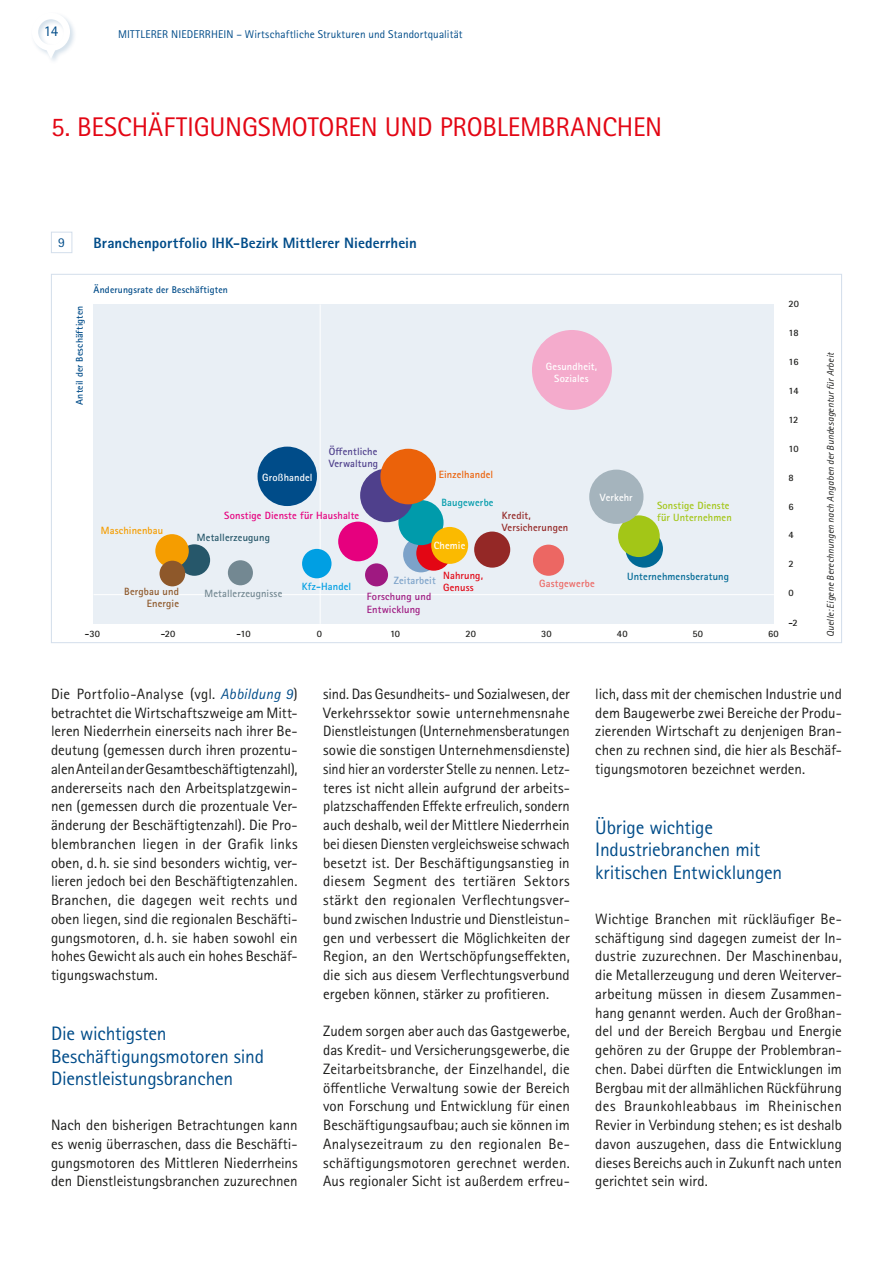
<style>
.page{position:relative;width:893px;height:1263px;background:#fff}
.page>*{position:absolute;margin:0;border:0;box-sizing:border-box;transform-origin:0 0}
.t1{font:27px "Rotis Sans Serif Pro";letter-spacing:-.01em;color:#e30614}
.t2{font:19.5px/22.5px "Rotis Sans Serif Pro";letter-spacing:-.01em;color:#004c89}
.t3{font:15px/18.8px "Rotis Sans Serif Pro";color:#1d1d1b;text-align:justify}
.t4{font:800 15px "Rotis Sans Serif Pro";letter-spacing:.005em;color:#004c89}
.t5{font:15px "Rotis Sans Serif Pro";color:#004c89}
.t6{font:13.5px "Rotis Sans Serif Pro";color:#004c89}
.t7{font:11.25px "Rotis Sans Serif Pro";letter-spacing:.01em;color:#004c89}
.t8{font:700 10.5px/12px "Rotis Sans Serif Pro";letter-spacing:.01em;color:#fff;text-align:center}
.t9{font:700 10.5px/12px "Rotis Sans Serif Pro";letter-spacing:.01em;color:#a3c617}
.t10{font:700 10.5px "Rotis Sans Serif Pro";letter-spacing:.01em;color:#e6007e}
.t11{font:700 10.5px/13.5px "Rotis Sans Serif Pro";letter-spacing:.015em;color:#9f1981}
.t12{font:700 10.5px/12px "Rotis Sans Serif Pro";letter-spacing:.01em;color:#942826}
.t13{font:700 10.5px/12px "Rotis Sans Serif Pro";letter-spacing:.01em;color:#4f408c}
.t14{font:700 10.5px "Rotis Sans Serif Pro";letter-spacing:.015em;color:#006995}
.t15{font:700 10.5px/12px "Rotis Sans Serif Pro";letter-spacing:.01em;color:#8e582a;text-align:right}
.t16{font:700 10.5px "Rotis Sans Serif Pro";letter-spacing:.01em;color:#738892}
.t17{font:700 10.5px "Rotis Sans Serif Pro";letter-spacing:.01em;color:#26576a}
.t18{font:700 10.5px/12px "Rotis Sans Serif Pro";letter-spacing:.01em;color:#e30614}
.t19{font:700 10.5px "Rotis Sans Serif Pro";letter-spacing:.015em;color:#f59d00}
.t20{font:700 10.5px "Rotis Sans Serif Pro";letter-spacing:.01em;color:#eb620a}
.t21{font:700 10.5px "Rotis Sans Serif Pro";letter-spacing:.015em;color:#ec6763}
.t22{font:700 10.5px "Rotis Sans Serif Pro";letter-spacing:.015em;color:#009fe3}
.t23{font:700 10.5px "Rotis Sans Serif Pro";letter-spacing:.01em;color:#7ca2c9}
.t24{font:700 10.5px "Rotis Sans Serif Pro";letter-spacing:.015em;color:#009bab}
.t25{font:italic 9.75px "Rotis Sans Serif Pro";letter-spacing:.015em;color:#1d1d1b}
.t26{font:700 9.75px "Rotis Sans Serif Pro";letter-spacing:.015em;color:#004c89}
.t27{font:700 9.75px "Rotis Sans Serif Pro";letter-spacing:.01em;color:#1d1d1b}
.s1{font-style:italic;color:#004c89}
</style>
<div class="page">
<div style="left:30px;top:11px;width:48px;height:55px;background:#004c89;opacity:.18"></div>
<svg style="left:32px;top:13px;width:38px;height:46px"></svg>
<div style="left:93px;top:305px;width:680px;height:319px;background:#e9eff5"></div>
<hr style="left:320px;top:304px;width:1px;height:320px;background:#fff">
<hr style="left:94px;top:594px;width:680px;height:1px;background:#fff">
<div style="left:625px;top:530px;width:38px;height:38px;background:#006995;border-radius:50%"></div>
<div style="left:403px;top:537px;width:36px;height:35px;background:#7ca2c9;border-radius:50%"></div>
<div style="left:258px;top:447px;width:59px;height:59px;background:#004c89;border-radius:50%"></div>
<div style="left:302px;top:549px;width:29px;height:29px;background:#009fe3;border-radius:50%"></div>
<div style="left:365px;top:563px;width:23px;height:23px;background:#9f1981;border-radius:50%"></div>
<div style="left:416px;top:536px;width:35px;height:35px;background:#e30614;border-radius:50%"></div>
<div style="left:398px;top:500px;width:45px;height:45px;background:#009bab;border-radius:50%"></div>
<div style="left:338px;top:522px;width:40px;height:39px;background:#e6007e;border-radius:50%"></div>
<div style="left:474px;top:531px;width:36px;height:37px;background:#942826;border-radius:50%"></div>
<div style="left:618px;top:515px;width:42px;height:42px;background:#a3c617;border-radius:50%"></div>
<div style="left:532px;top:330px;width:80px;height:80px;background:#f4abcc;border-radius:50%"></div>
<div style="left:533px;top:545px;width:31px;height:31px;background:#ec6763;border-radius:50%"></div>
<div style="left:360px;top:469px;width:54px;height:53px;background:#4f408c;border-radius:50%"></div>
<div style="left:51px;top:232px;width:21px;height:21px;border:1px solid #d3deeb"></div>
<div style="left:589px;top:470px;width:54px;height:54px;background:#a5b4bd;border-radius:50%"></div>
<div style="left:380px;top:449px;width:56px;height:55px;background:#eb620a;border-radius:50%"></div>
<div style="left:431px;top:527px;width:37px;height:37px;background:#fbba00;border-radius:50%"></div>
<div style="left:228px;top:560px;width:25px;height:25px;background:#738892;border-radius:50%"></div>
<div style="left:179px;top:544px;width:31px;height:32px;background:#26576a;border-radius:50%"></div>
<div style="left:155px;top:534px;width:34px;height:34px;background:#f59d00;border-radius:50%"></div>
<div style="left:160px;top:561px;width:25px;height:25px;background:#8e582a;border-radius:50%"></div>
<p class="t5" style="left:44px;top:22px;width:16px">14</p>
<p class="t7" style="left:118px;top:27px;width:346px">MITTLERER NIEDERRHEIN – Wirtschaftliche Strukturen und Standortqualität</p>
<h1 class="t1" style="left:51px;top:111px;width:613px">5. BESCHÄFTIGUNGSMOTOREN UND PROBLEMBRANCHEN</h1>
<p class="t6" style="left:58px;top:235px;width:8px">9</p>
<p class="t4" style="left:94px;top:233px;width:325px">Branchenportfolio IHK-Bezirk Mittlerer Niederrhein</p>
<p class="t26" style="left:73px;top:405px;width:101px;rotate:-90deg">Anteil der Beschäftigten</p>
<p class="t26" style="left:94px;top:284px;width:136px">Änderungsrate der Beschäftigten</p>
<p class="t8" style="left:546px;top:360px;width:53px">Gesundheit,<br>Soziales</p>
<p class="t8" style="left:262px;top:471px;width:52px">Großhandel</p>
<p class="t13" style="left:329px;top:445px;width:51px">Öffentliche<br>Verwaltung</p>
<p class="t10" style="left:224px;top:508px;width:136px">Sonstige Dienste für Haushalte</p>
<p class="t20" style="left:439px;top:467px;width:56px">Einzelhandel</p>
<p class="t24" style="left:441px;top:496px;width:54px">Baugewerbe</p>
<p class="t19" style="left:101px;top:524px;width:64px">Maschinenbau</p>
<p class="t17" style="left:197px;top:530px;width:75px">Metallerzeugung</p>
<p class="t15" style="left:124px;top:586px;width:56px">Bergbau und<br>Energie</p>
<p class="t16" style="left:205px;top:586px;width:79px">Metallerzeugnisse</p>
<p class="t22" style="left:302px;top:579px;width:51px">Kfz-Handel</p>
<p class="t8" style="left:434px;top:540px;width:33px">Chemie</p>
<p class="t23" style="left:394px;top:574px;width:43px">Zeitarbeit</p>
<p class="t18" style="left:443px;top:569px;width:41px">Nahrung,<br>Genuss</p>
<p class="t11" style="left:367px;top:589px;width:66px">Forschung und<br>Entwicklung</p>
<p class="t12" style="left:502px;top:509px;width:68px">Kredit,<br>Versicherungen</p>
<p class="t8" style="left:600px;top:491px;width:34px">Verkehr</p>
<p class="t9" style="left:657px;top:500px;width:76px">Sonstige Dienste für Unternehmen</p>
<p class="t21" style="left:539px;top:576px;width:57px">Gastgewerbe</p>
<p class="t14" style="left:627px;top:570px;width:103px">Unternehmensberatung</p>
<p class="t27" style="left:85px;top:627px;width:17px">-30</p>
<p class="t27" style="left:161px;top:627px;width:16px">-20</p>
<p class="t27" style="left:237px;top:627px;width:16px">-10</p>
<p class="t27" style="left:317px;top:627px;width:7px">0</p>
<p class="t27" style="left:390px;top:627px;width:12px">10</p>
<p class="t27" style="left:465px;top:627px;width:12px">20</p>
<p class="t27" style="left:541px;top:627px;width:12px">30</p>
<p class="t27" style="left:617px;top:627px;width:12px">40</p>
<p class="t27" style="left:692px;top:627px;width:12px">50</p>
<p class="t27" style="left:768px;top:627px;width:12px">60</p>
<p class="t27" style="left:788px;top:297px;width:12px">20</p>
<p class="t27" style="left:788px;top:326px;width:12px">18</p>
<p class="t27" style="left:788px;top:355px;width:12px">16</p>
<p class="t27" style="left:788px;top:384px;width:12px">14</p>
<p class="t27" style="left:788px;top:413px;width:12px">12</p>
<p class="t27" style="left:788px;top:442px;width:12px">10</p>
<p class="t27" style="left:788px;top:471px;width:7px">8</p>
<p class="t27" style="left:788px;top:501px;width:7px">6</p>
<p class="t27" style="left:788px;top:529px;width:7px">4</p>
<p class="t27" style="left:788px;top:558px;width:7px">2</p>
<p class="t27" style="left:788px;top:587px;width:7px">0</p>
<p class="t27" style="left:788px;top:616px;width:11px">-2</p>
<p class="t25" style="left:825px;top:637px;width:287px;rotate:-90deg">Quelle: Eigene Berechnungen nach Angaben der Bundesagentur für Arbeit</p>
<p class="t3" style="left:51px;top:684px;width:248px">Die Portfolio-Analyse (vgl. <span class="s1">Abbildung 9</span>) betrachtet die Wirtschaftszweige am Mitt&shy;leren Niederrhein einerseits nach ihrer Be&shy;deutung (gemessen durch ihren prozentu&shy;alen Anteil an der Gesamtbeschäftigtenzahl), andererseits nach den Arbeitsplatzgewin&shy;nen (gemessen durch die prozentuale Ver&shy;änderung der Beschäftigtenzahl). Die Pro&shy;blembranchen liegen in der Grafik links oben, d.h. sie sind besonders wichtig, ver&shy;lieren jedoch bei den Beschäftigtenzahlen.<br>Branchen, die dagegen weit rechts und oben liegen, sind die regionalen Beschäfti&shy;gungsmotoren, d. h. sie haben sowohl ein hohes Gewicht als auch ein hohes Beschäf&shy;tigungswachstum.</p>
<h2 class="t2" style="left:51px;top:1022px;width:215px">Die wichtigsten<br>Beschäftigungsmotoren sind<br>Dienstleistungsbranchen</h2>
<p class="t3" style="left:51px;top:1116px;width:248px">Nach den bisherigen Betrachtungen kann es wenig überraschen, dass die Beschäfti&shy;gungsmotoren des Mittleren Niederrheins den Dienstleistungsbranchen zuzurechnen</p>
<p class="t3" style="left:323px;top:684px;width:248px">sind. Das Gesundheits- und Sozialwesen, der Verkehrssektor sowie unternehmensnahe Dienstleistungen (Unternehmensberatungen sowie die sonstigen Unternehmensdienste) sind hier an vorderster Stelle zu nennen. Letz&shy;teres ist nicht allein aufgrund der arbeits&shy;platzschaffenden Effekte erfreulich, sondern auch deshalb, weil der Mittlere Niederrhein bei diesen Diensten vergleichsweise schwach besetzt ist. Der Beschäftigungsanstieg in diesem Segment des tertiären Sektors stärkt den regionalen Verflechtungsver&shy;bund zwischen Industrie und Dienstleistun&shy;gen und verbessert die Möglichkeiten der Region, an den Wertschöpfungseffekten, die sich aus diesem Verflechtungsverbund ergeben können, stärker zu profitieren.</p>
<p class="t3" style="left:323px;top:1022px;width:248px">Zudem sorgen aber auch das Gastgewerbe, das Kredit- und Versicherungsgewerbe, die Zeitarbeitsbranche, der Einzelhandel, die öffentliche Verwaltung sowie der Bereich von Forschung und Entwicklung für einen Beschäftigungsaufbau; auch sie können im Analysezeitraum zu den regionalen Be&shy;schäftigungsmotoren gerechnet werden.<br>Aus regionaler Sicht ist außerdem erfreu-</p>
<p class="t3" style="left:595px;top:684px;width:248px">lich, dass mit der chemischen Industrie und dem Baugewerbe zwei Bereiche der Produ&shy;zierenden Wirtschaft zu denjenigen Bran&shy;chen zu rechnen sind, die hier als Beschäf&shy;tigungsmotoren bezeichnet werden.</p>
<h2 class="t2" style="left:595px;top:816px;width:189px">Übrige wichtige<br>Industriebranchen mit kritischen Entwicklungen</h2>
<p class="t3" style="left:595px;top:909px;width:248px">Wichtige Branchen mit rückläufiger Be&shy;schäftigung sind dagegen zumeist der In&shy;dustrie zuzurechnen. Der Maschinenbau, die Metallerzeugung und deren Weiterver&shy;arbeitung müssen in diesem Zusammen&shy;hang genannt werden. Auch der Großhan&shy;del und der Bereich Bergbau und Energie gehören zu der Gruppe der Problembran&shy;chen. Dabei dürften die Entwicklungen im Bergbau mit der allmählichen Rückführung des Braunkohleabbaus im Rheinischen Revier in Verbindung stehen; es ist deshalb davon auszugehen, dass die Entwicklung dieses Bereichs auch in Zukunft nach unten gerichtet sein wird.</p>
</div>
